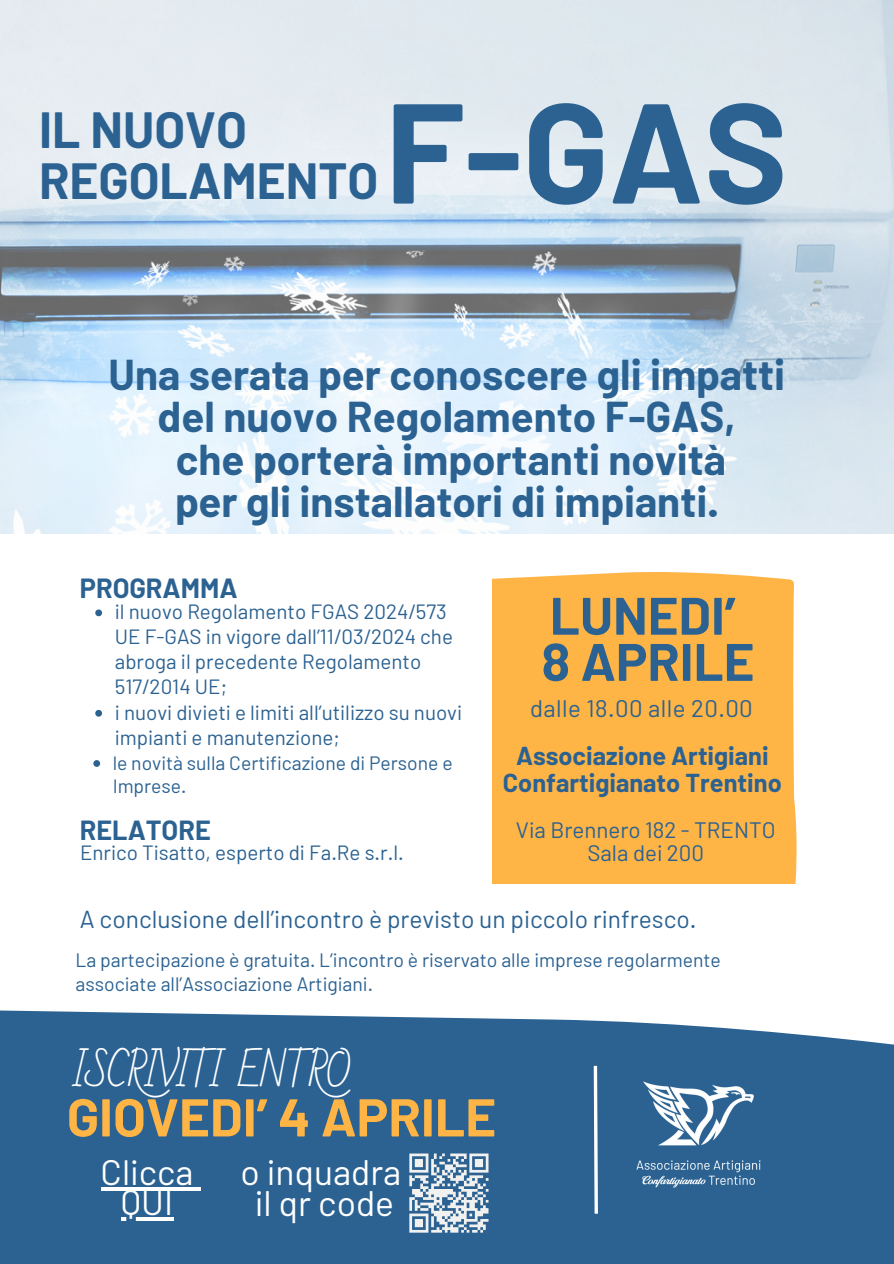
<style>
.page{position:relative;width:894px;height:1264px;background:#fff}
.page>*{position:absolute;margin:0;border:0;box-sizing:border-box;transform-origin:0 0}
.t1{font:700 141.75px "Barlow";color:#2b6292}
.t2{font:700 53.1px "Barlow";color:#ffb446}
.t3{font:700 52.65px/46.2px "Barlow";color:#2b6292}
.t4{font:700 49.65px/51.4px "Barlow";color:#2b6292}
.t5{font:700 42.15px/42px "Barlow";color:#2b6292;text-align:center}
.t6{font:39.3px "Bad Script";color:#fff}
.t7{font:35.4px/31.5px "Barlow";color:#fff;text-align:center}
.t8{font:35.25px "Barlow";color:#fff}
.t9{font:700 27.15px "Barlow";color:#2b6292}
.t10{font:700 27px "Barlow";color:#2b6292}
.t11{font:700 25.35px/27px "Barlow";color:#2b6292;text-align:center}
.t12{font:24.6px "Barlow";color:#2b6292}
.t13{font:24px "Barlow";letter-spacing:.015em;color:#2b6292}
.t14{font:22.35px "Barlow";color:#2b6292}
.t15{font:20.55px/25px "Barlow";color:#2b6292}
.t16{font:19.35px/23.1px "Barlow";color:#2b6292}
</style>
<div class="page">
<div style="left:0;top:1010px;width:893px;height:253px;background:#2b6292"></div>
<div style="left:404px;top:1148px;width:90px;height:90px;background:#2b6292"></div>
<svg style="left:409px;top:1153px;width:80px;height:80px"></svg>
<div style="left:492px;top:572px;width:305px;height:311px;background:#ffb446"></div>
<svg style="left:592px;top:1062px;width:7px;height:155px"></svg>
<img style="left:0;top:0;width:893px;height:533px">
<img style="left:635px;top:1071px;width:126px;height:126px">
<svg style="left:101px;top:1186px;width:92px;height:4px"></svg>
<svg style="left:193px;top:1186px;width:7px;height:4px"></svg>
<hr style="left:121px;top:1217px;width:52px;height:3px;background:#fff">
<svg style="left:95px;top:609px;width:7px;height:7px"></svg>
<svg style="left:95px;top:710px;width:7px;height:6px"></svg>
<svg style="left:93px;top:760px;width:7px;height:6px"></svg>
<p class="t4" style="left:39px;top:102px;width:340px">IL NUOVO<br>REGOLAMENTO</p>
<h3 class="t1" style="left:385px;top:62px;width:404px">F-GAS</h3>
<p class="t5" style="left:108px;top:352px;width:677px">Una serata per conoscere gli impatti del nuovo Regolamento F-GAS,<br>che porterà importanti novità<br>per gli installatori di impianti.</p>
<p class="t9" style="left:80px;top:571px;width:159px">PROGRAMMA</p>
<h6 class="t15" style="left:115px;top:598px;width:339px">il nuovo Regolamento FGAS 2024/573<br>UE F-GAS in vigore dall’11/03/2024 che abroga il precedente Regolamento<br>517/2014 UE;</h6>
<p class="t15" style="left:115px;top:698px;width:348px">i nuovi divieti e limiti all’utilizzo su nuovi impianti e manutenzione;</p>
<p class="t16" style="left:113px;top:750px;width:341px">le novità sulla Certificazione di Persone e<br>Imprese.</p>
<h6 class="t10" style="left:80px;top:813px;width:132px">RELATORE</h6>
<p class="t15" style="left:80px;top:839px;width:325px">Enrico Tisatto, esperto di Fa.Re s.r.l.</p>
<p class="t3" style="left:541px;top:590px;width:214px">LUNEDI’<br>8 APRILE</p>
<p class="t13" style="left:530px;top:693px;width:224px">dalle 18.00 alle 20.00</p>
<h2 class="t11" style="left:502px;top:741px;width:280px">Associazione Artigiani<br>Confartigianato Trentino</h2>
<h2 class="t14" style="left:515px;top:815px;width:261px">Via Brennero 182 - TRENTO</h2>
<p class="t14" style="left:587px;top:839px;width:118px">Sala dei 200</p>
<p class="t12" style="left:80px;top:903px;width:618px">A conclusione dell’incontro è previsto un piccolo rinfresco.</p>
<p class="t16" style="left:75px;top:948px;width:646px">La partecipazione è gratuita. L’incontro è riservato alle imprese regolarmente associate all’Associazione Artigiani.</p>
<p class="t6" style="left:74px;top:1049px;width:278px">ISCRIVITI ENTRO</p>
<p class="t2" style="left:67px;top:1083px;width:431px">GIOVEDI’ 4 APRILE</p>
<p class="t8" style="left:101px;top:1149px;width:94px">Clicca</p>
<h2 class="t8" style="left:121px;top:1180px;width:54px">QUI</h2>
<h4 class="t7" style="left:240px;top:1154px;width:162px">o inquadra il qr code</h4>
</div>
